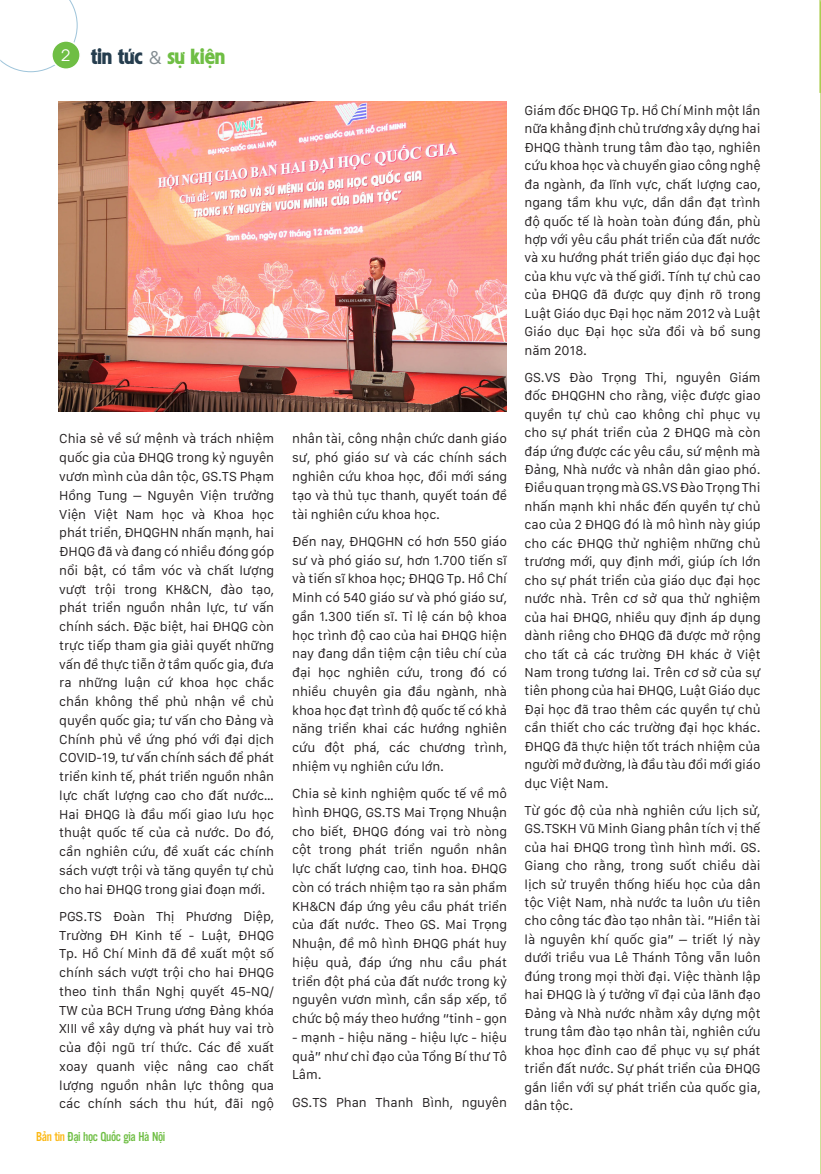
<style>
.page{position:relative;width:821px;height:1174px;background:#fff}
.page>*{position:absolute;margin:0;border:0;box-sizing:border-box;transform-origin:0 0}
.t1{font:19.5px "UTM American Sans";color:#253d4e}
.t2{font:15.6px "UTM Avo";color:#fff;scale:1.05 1}
.t3{font:13.5px/18.8px "San Francisco Text";letter-spacing:-.01em;color:#231f20;text-align:justify}
.t4{font:13.5px "UTM Alter Gothic";letter-spacing:-.03em;color:#6fbe44}
.s1{font-family:"San Francisco Text";color:#838c91}
.s2{color:#6fbe44}
.s3{color:#fcb814}
</style>
<div class="page">
<svg style="left:0;top:0;width:77px;height:72px"></svg>
<div style="left:52px;top:41px;width:28px;height:28px;background:#6fbe44;border-radius:50%"></div>
<div style="left:51px;top:40px;width:30px;height:30px;border:2px solid #fff;border-radius:50%"></div>
<hr style="left:819px;top:0;width:1px;height:93px;background:#93be19">
<hr style="left:820px;top:1px;width:1px;height:1173px;background:#93be19">
<img style="left:59px;top:102px;width:447px;height:309px">
<p class="t2" style="left:61px;top:44px;width:10px">2</p>
<p class="t1" style="left:91px;top:41px;width:136px">tin tức <span class="s1">&amp;</span> <span class="s2">sự kiện</span></p>
<p class="t3" style="left:59px;top:429px;width:216px">Chia sẻ về sứ mệnh và trách nhiệm quốc gia của ĐHQG trong kỷ nguyên vươn mình của dân tộc, GS.TS Phạm Hồng Tung – Nguyên Viện trưởng Viện Việt Nam học và Khoa học phát triển, ĐHQGHN nhấn mạnh, hai ĐHQG đã và đang có nhiều đóng góp nổi bật, có tầm vóc và chất lượng vượt trội trong KH&amp;CN, đào tạo, phát triển nguồn nhân lực, tư vấn chính sách. Đặc biệt, hai ĐHQG còn trực tiếp tham gia giải quyết những vấn đề thực tiễn ở tầm quốc gia, đưa ra những luận cứ khoa học chắc chắn không thể phủ nhận về chủ quyền quốc gia; tư vấn cho Đảng và Chính phủ về ứng phó với đại dịch COVID-19, tư vấn chính sách để phát triển kinh tế, phát triển nguồn nhân lực chất lượng cao cho đất nước… Hai ĐHQG là đầu mối giao lưu học thuật quốc tế của cả nước. Do đó, cần nghiên cứu, đề xuất các chính sách vượt trội và tăng quyền tự chủ cho hai ĐHQG trong giai đoạn mới.</p>
<p class="t3" style="left:59px;top:906px;width:216px">PGS.TS Đoàn Thị Phương Diệp, Trường ĐH Kinh tế - Luật, ĐHQG Tp. Hồ Chí Minh đã đề xuất một số chính sách vượt trội cho hai ĐHQG theo tinh thần Nghị quyết 45-NQ/ TW của BCH Trung ương Đảng khóa XIII về xây dựng và phát huy vai trò của đội ngũ trí thức. Các đề xuất xoay quanh việc nâng cao chất lượng nguồn nhân lực thông qua các chính sách thu hút, đãi ngộ</p>
<p class="t4" style="left:36px;top:1127px;width:131px"><span class="s3">Bản tin</span> Đại học Quốc gia Hà Nội</p>
<p class="t3" style="left:292px;top:429px;width:216px">nhân tài, công nhận chức danh giáo sư, phó giáo sư và các chính sách nghiên cứu khoa học, đổi mới sáng tạo và thủ tục thanh, quyết toán đề tài nghiên cứu khoa học.</p>
<p class="t3" style="left:292px;top:531px;width:216px">Đến nay, ĐHQGHN có hơn 550 giáo sư và phó giáo sư, hơn 1.700 tiến sĩ và tiến sĩ khoa học; ĐHQG Tp. Hồ Chí Minh có 540 giáo sư và phó giáo sư, gần 1.300 tiến sĩ. Tỉ lệ cán bộ khoa học trình độ cao của hai ĐHQG hiện nay đang dần tiệm cận tiêu chí của đại học nghiên cứu, trong đó có nhiều chuyên gia đầu ngành, nhà khoa học đạt trình độ quốc tế có khả năng triển khai các hướng nghiên cứu đột phá, các chương trình, nhiệm vụ nghiên cứu lớn.</p>
<p class="t3" style="left:292px;top:784px;width:216px">Chia sẻ kinh nghiệm quốc tế về mô hình ĐHQG, GS.TS Mai Trọng Nhuận cho biết, ĐHQG đóng vai trò nòng cột trong phát triển nguồn nhân lực chất lượng cao, tinh hoa. ĐHQG còn có trách nhiệm tạo ra sản phẩm KH&amp;CN đáp ứng yêu cầu phát triển của đất nước. Theo GS. Mai Trọng Nhuận, đề mô hình ĐHQG phát huy hiệu quả, đáp ứng nhu cầu phát triển đột phá của đất nước trong kỷ nguyên vươn mình, cần sắp xếp, tổ chức bộ máy theo hướng “tinh - gọn</p>
<p class="t3" style="left:292px;top:1027px;width:216px">- mạnh - hiệu năng - hiệu lực - hiệu quả” như chỉ đạo của Tổng Bí thư Tô Lâm.</p>
<p class="t3" style="left:292px;top:1092px;width:216px">GS.TS Phan Thanh Bình, nguyên</p>
<p class="t3" style="left:524px;top:101px;width:238px">Giám đốc ĐHQG Tp. Hồ Chí Minh một lần nữa khẳng định chủ trương xây dựng hai ĐHQG thành trung tâm đào tạo, nghiên cứu khoa học và chuyển giao công nghệ đa ngành, đa lĩnh vực, chất lượng cao, ngang tầm khu vực, dần dần đạt trình độ quốc tế là hoàn toàn đúng đắn, phù hợp với yêu cầu phát triển của đất nước và xu hướng phát triển giáo dục đại học của khu vực và thế giới. Tính tự chủ cao của ĐHQG đã được quy định rõ trong Luật Giáo dục Đại học năm 2012 và Luật Giáo dục Đại học sửa đổi và bổ sung năm 2018.</p>
<p class="t3" style="left:524px;top:367px;width:238px">GS.VS Đào Trọng Thi, nguyên Giám đốc ĐHQGHN cho rằng, việc được giao quyền tự chủ cao không chỉ phục vụ cho sự phát triển của 2 ĐHQG mà còn đáp ứng được các yêu cầu, sứ mệnh mà Đảng, Nhà nước và nhân dân giao phó.<br>Điều quan trọng mà GS.VS Đào Trọng Thi nhấn mạnh khi nhắc đến quyền tự chủ cao của 2 ĐHQG đó là mô hình này giúp cho các ĐHQG thử nghiệm những chủ trương mới, quy định mới, giúp ích lớn cho sự phát triển của giáo dục đại học nước nhà. Trên cơ sở qua thử nghiệm của hai ĐHQG, nhiều quy định áp dụng dành riêng cho ĐHQG đã được mở rộng cho tất cả các trường ĐH khác ở Việt Nam trong tương lai. Trên cơ sở của sự tiên phong của hai ĐHQG, Luật Giáo dục Đại học đã trao thêm các quyền tự chủ cần thiết cho các trường đại học khác.<br>ĐHQG đã thực hiện tốt trách nhiệm của người mở đường, là đầu tàu đổi mới giáo dục Việt Nam.</p>
<p class="t3" style="left:524px;top:800px;width:238px">Từ góc độ của nhà nghiên cứu lịch sử, GS.TSKH Vũ Minh Giang phân tích vị thế của hai ĐHQG trong tình hình mới. GS.<br>Giang cho rằng, trong suốt chiều dài lịch sử truyền thống hiếu học của dân tộc Việt Nam, nhà nước ta luôn ưu tiên cho công tác đào tạo nhân tài. “Hiền tài là nguyên khí quốc gia” – triết lý này dưới triều vua Lê Thánh Tông vẫn luôn đúng trong mọi thời đại. Việc thành lập hai ĐHQG là ý tưởng vĩ đại của lãnh đạo Đảng và Nhà nước nhằm xây dựng một trung tâm đào tạo nhân tài, nghiên cứu khoa học đỉnh cao để phục vụ sự phát triển đất nước. Sự phát triển của ĐHQG gắn liền với sự phát triển của quốc gia, dân tộc.</p>
</div>
